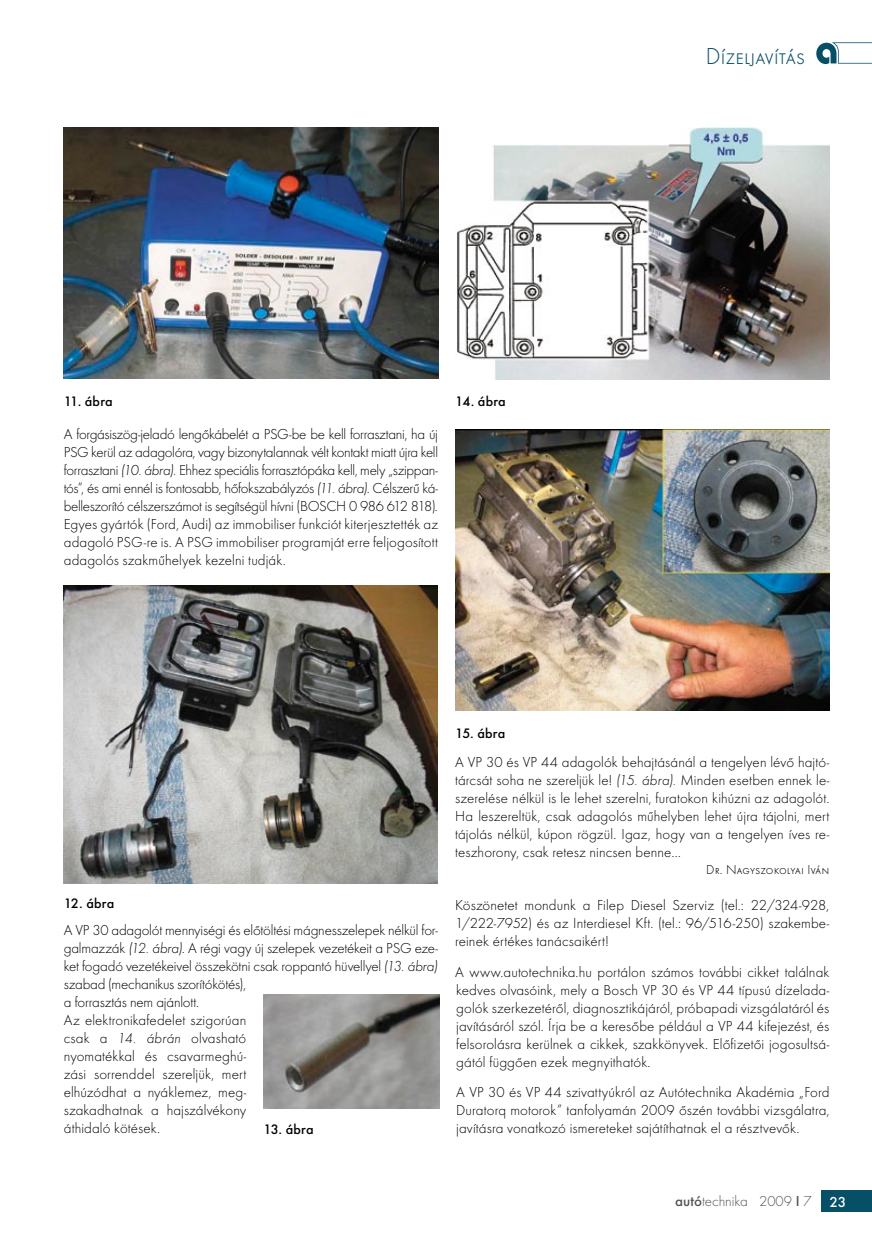
<style>
.page{position:relative;width:872px;height:1246px;background:#fff}
.page>*{position:absolute;margin:0;border:0;box-sizing:border-box;transform-origin:0 0}
.t1{font:300 24px "Futura TOT";color:#074e67}
.t2{font:300 15px/18px "Futura TOT";letter-spacing:.005em;color:#000;text-align:justify}
.t3{font:300 15px "Futura TOT";color:#535353}
.t4{font:500 14.25px "Futura TOT";letter-spacing:.01em;color:#000}
.t5{font:300 13.5px "Futura TOT";color:#000}
.s1{font-style:italic}
.s2{font-weight:500}
.s3{font-weight:500;color:#fff}
</style>
<div class="page">
<div style="left:821px;top:1191px;width:51px;height:21px;background:#074e67"></div>
<svg style="left:816px;top:42px;width:56px;height:22px"></svg>
<img style="left:64px;top:128px;width:374px;height:251px">
<img style="left:64px;top:586px;width:374px;height:297px">
<img style="left:263px;top:994px;width:176px;height:115px">
<img style="left:457px;top:128px;width:372px;height:251px">
<img style="left:455px;top:429px;width:374px;height:281px">
<p class="t1" style="left:705px;top:42px;width:101px">Dízeljavítás</p>
<p class="t4" style="left:64px;top:393px;width:50px">11. ábra</p>
<p class="t2" style="left:64px;top:425px;width:376px">A forgásiszög-jeladó lengőkábelét a PSG-be be kell forrasztani, ha új PSG kerül az adagolóra, vagy bizonytalannak vélt kontakt miatt újra kell forrasztani <span class="s1">(10. ábra).</span> Ehhez speciális forrasztópáka kell, mely „szippan&shy;tós”, és ami ennél is fontosabb, hőfokszabályzós <span class="s1">(11. ábra)</span>. Célszerű ká&shy;belleszorító célszerszámot is segítségül hívni (BOSCH 0 986 612 818).<br>Egyes gyártók (Ford, Audi) az immobiliser funkciót kiterjesztették az adagoló PSG-re is. A PSG immobiliser programját erre feljogosított adagolós szakműhelyek kezelni tudják.</p>
<p class="t4" style="left:455px;top:393px;width:52px">14. ábra</p>
<p class="t4" style="left:64px;top:895px;width:52px">12. ábra</p>
<p class="t2" style="left:64px;top:921px;width:376px;text-align:left">A VP 30 adagolót mennyiségi és előtöltési mágnesszelepek nélkül for&shy;galmazzák <span class="s1">(12. ábra)</span>. A régi vagy új szelepek vezetékeit a PSG eze&shy;ket fogadó vezetékeivel összekötni csak roppantó hüvellyel <span class="s1">(13. ábra) </span>szabad (mechanikus szorítókötés),<br>a forrasztás nem ajánlott.<br>Az elektronikafedelet szigorúan<br>csak a <span class="s1">14. ábrán</span> olvasható<br>nyomatékkal és csavarmeghú-<br>zási sorrenddel szereljük, mert<br>elhúzódhat a nyáklemez, meg-<br>szakadhatnak a hajszálvékony<br>áthidaló kötések.</p>
<p class="t4" style="left:263px;top:1121px;width:52px">13. ábra</p>
<p class="t4" style="left:455px;top:725px;width:52px">15. ábra</p>
<p class="t2" style="left:455px;top:753px;width:376px">A VP 30 és VP 44 adagolók behajtásánál a tengelyen lévő hajtó&shy;tárcsát soha ne szereljük le! <span class="s1">(15. ábra).</span> Minden esetben ennek le&shy;szerelése nélkül is le lehet szerelni, furatokon kihúzni az adagolót.<br>Ha leszereltük, csak adagolós műhelyben lehet újra tájolni, mert tájolás nélkül, kúpon rögzül. Igaz, hogy van a tengelyen íves re&shy;teszhorony, csak retesz nincsen benne…</p>
<p class="t5" style="left:706px;top:862px;width:125px">Dr. Nagyszokolyai Iván</p>
<p class="t2" style="left:455px;top:896px;width:376px">Köszönetet mondunk a Filep Diesel Szerviz (tel.: 22/324-928, 1/222-7952) és az Interdiesel Kft. (tel.: 96/516-250) szakembe&shy;reinek értékes tanácsaikért!</p>
<p class="t2" style="left:455px;top:963px;width:376px">A www.autotechnika.hu portálon számos további cikket találnak kedves olvasóink, mely a Bosch VP 30 és VP 44 típusú dízelada&shy;golók szerkezetéről, diagnosztikájáról, próbapadi vizsgálatáról és javításáról szól. Írja be a keresőbe például a VP 44 kifejezést, és felsorolásra kerülnek a cikkek, szakkönyvek. Előfizetői jogosultsá&shy;gától függően ezek megnyithatók.</p>
<p class="t2" style="left:456px;top:1083px;width:375px">A VP 30 és VP 44 szivattyúkról az Autótechnika Akadémia „Ford Duratorq motorok” tanfolyamán 2009 őszén további vizsgálatra, javításra vonatkozó ismereteket sajátíthatnak el a résztvevők.</p>
<p class="t3" style="left:675px;top:1193px;width:173px"><span class="s2">autó</span>technika 2009 <span class="s2">I</span> 7 <span class="s3">23</span></p>
</div>
